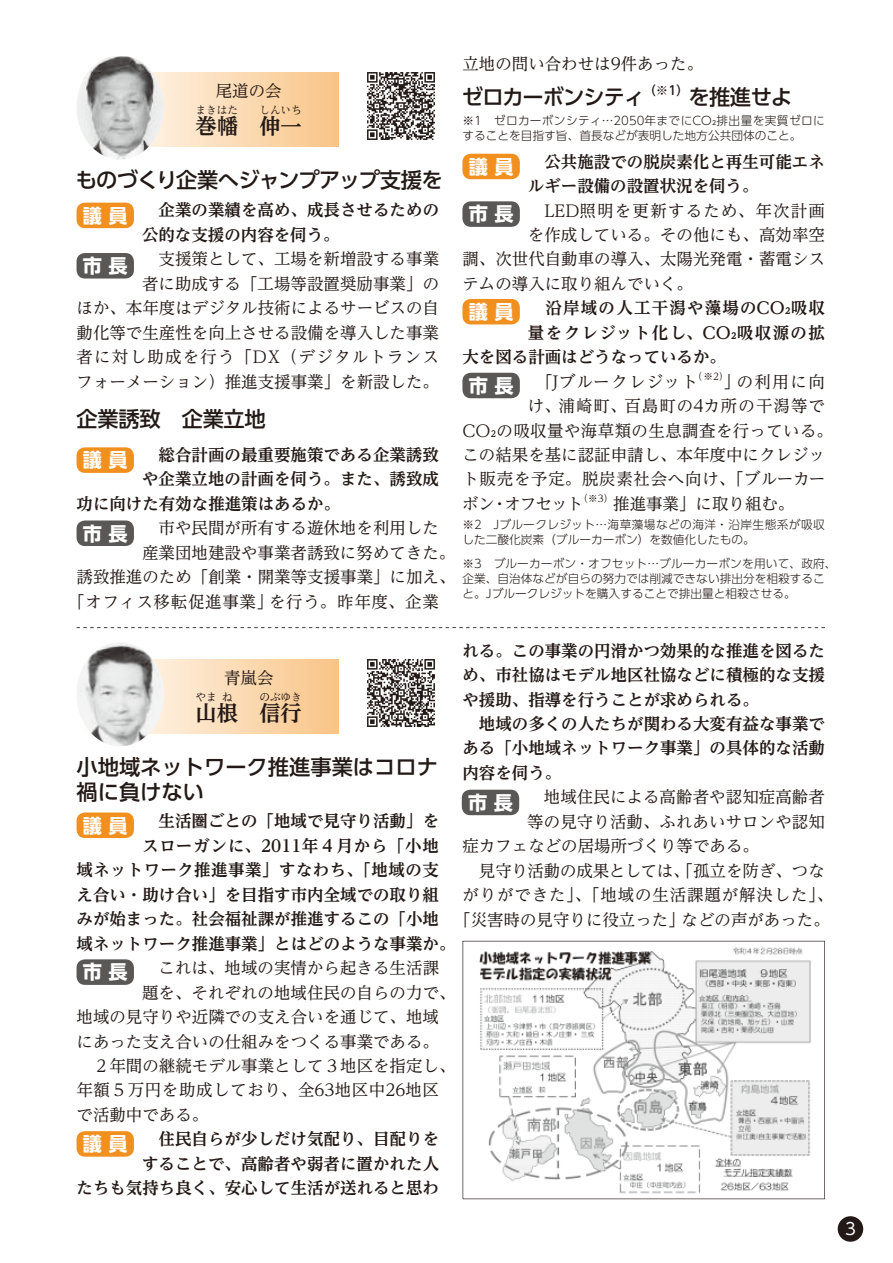
<style>
.page{position:relative;width:893px;height:1263px;background:#fff}
.page>*{position:absolute;margin:0;border:0;box-sizing:border-box;transform-origin:0 0}
.t1{font:500 21.3px/25.5px "UD Shin Go Pr 6 N";letter-spacing:-.015em;color:#231916}
.t2{font:500 21.3px "UD Shin Go Pr 6 N";letter-spacing:-.045em;color:#231916}
.t3{font:500 21.3px "UD Shin Go Pr 6 N";letter-spacing:-.05em;color:#231916}
.t4{font:700 21.3px "UD Reimin Pr 6 N";color:#231916}
.t5{font:700 19.2px "UD Shin Go Pr 6 N";color:#fff}
.t6{font:16.5px/24.5px "UD Reimin Pr 6 N";color:#231916;text-align:right}
.t7{font:700 16.5px/24.5px "UD Reimin Pr 6 N";color:#231916}
.t8{font:16.5px "UD Reimin Pr 6 N";letter-spacing:.045em;color:#231916}
.t9{font:16.5px "UD Reimin Pr 6 N";letter-spacing:.035em;color:#231916}
.t10{font:16.5px "UD Reimin Pr 6 N";letter-spacing:.055em;color:#231916}
.t11{font:16.5px "UD Reimin Pr 6 N";letter-spacing:.025em;color:#231916}
.t12{font:700 16.5px "UD Reimin Pr 6 N";letter-spacing:.03em;color:#231916}
.t13{font:700 16.5px "UD Reimin Pr 6 N";letter-spacing:.055em;color:#231916}
.t14{font:16.5px "UD Reimin Pr 6 N";letter-spacing:.075em;color:#231916}
.t15{font:700 16.5px "UD Reimin Pr 6 N";letter-spacing:.075em;color:#231916}
.t16{font:700 16.5px "UD Reimin Pr 6 N";letter-spacing:.085em;color:#231916}
.t17{font:16.5px "UD Reimin Pr 6 N";letter-spacing:.065em;color:#231916}
.t18{font:16.5px "UD Reimin Pr 6 N";letter-spacing:.09em;color:#231916}
.t19{font:16.5px "UD Shin Go Pr 6 N";color:#fff}
.t20{font:500 12.45px "UD Shin Go Pr 6 N";color:#231916}
.t21{font:300 11.7px/14.9px "UD Shin Go Pr 6 N";color:#231916}
.t22{font:700 10.65px "UD Reimin Pr 6 N";color:#231916}
.t23{font:9.6px "UD Reimin Pr 6 N";color:#231916}
</style>
<div class="page">
<div style="left:838px;top:1216px;width:25px;height:26px;background:#231916;border-radius:50%"></div>
<svg style="left:77px;top:627px;width:748px;height:1px"></svg>
<img style="left:367px;top:659px;width:68px;height:68px">
<img style="left:367px;top:72px;width:68px;height:68px">
<div style="left:77px;top:812px;width:57px;height:26px;background:#f2901f;border-radius:9px"></div>
<div style="left:77px;top:203px;width:57px;height:25px;background:#f2901f;border-radius:9px"></div>
<div style="left:462px;top:154px;width:58px;height:25px;background:#f2901f;border-radius:9px"></div>
<div style="left:462px;top:299px;width:58px;height:25px;background:#f2901f;border-radius:9px"></div>
<div style="left:77px;top:447px;width:57px;height:26px;background:#f2901f;border-radius:9px"></div>
<div style="left:77px;top:1131px;width:57px;height:26px;background:#f2901f;border-radius:9px"></div>
<div style="left:77px;top:959px;width:57px;height:26px;background:#595857;border-radius:9px"></div>
<div style="left:462px;top:790px;width:57px;height:25px;background:#595857;border-radius:9px"></div>
<div style="left:77px;top:253px;width:57px;height:26px;background:#595857;border-radius:9px"></div>
<div style="left:462px;top:201px;width:58px;height:26px;background:#595857;border-radius:9px"></div>
<div style="left:462px;top:373px;width:58px;height:25px;background:#595857;border-radius:9px"></div>
<div style="left:77px;top:520px;width:57px;height:26px;background:#595857;border-radius:9px"></div>
<svg style="left:164px;top:659px;width:174px;height:74px;background:#fbd8b0"></svg>
<img style="left:77px;top:642px;width:87px;height:104px">
<svg style="left:164px;top:72px;width:174px;height:75px;background:#fbd8b0"></svg>
<img style="left:77px;top:56px;width:87px;height:103px">
<svg style="left:463px;top:941px;width:362px;height:258px"></svg>
<p class="t6" style="left:216px;top:78px;width:67px">尾道の会</p>
<p class="t4" style="left:196px;top:108px;width:108px">巻幡 伸一</p>
<p class="t22" style="left:196px;top:101px;width:44px">まきはた</p>
<p class="t22" style="left:259px;top:101px;width:44px">しんいち</p>
<p class="t2" style="left:76px;top:162px;width:368px">ものづくり企業へジャンプアップ支援を</p>
<p class="t7" style="left:142px;top:198px;width:299px">　企業の業績を高め、成長させるための公的な支援の内容を伺う。</p>
<p class="t6" style="left:77px;top:246px;width:364px">　支援策として、工場を新増設する事業<br>者に助成する「工場等設置奨励事業」の<br>ほか、本年度はデジタル技術によるサービスの自動化等で生産性を向上させる設備を導入した事業者に対し助成を行う「DX（デジタルトランスフォーメーション）推進支援事業」を新設した。</p>
<p class="t5" style="left:83px;top:200px;width:46px">議 員</p>
<p class="t5" style="left:83px;top:250px;width:46px">市 長</p>
<p class="t1" style="left:76px;top:405px;width:191px">企業誘致　企業立地</p>
<p class="t7" style="left:142px;top:442px;width:298px">　総合計画の最重要施策である企業誘致</p>
<p class="t7" style="left:142px;top:467px;width:299px">や企業立地の計画を伺う。また、誘致成</p>
<p class="t7" style="left:77px;top:491px;width:265px">功に向けた有効な推進策はあるか。</p>
<p class="t6" style="left:142px;top:515px;width:298px">　市や民間が所有する遊休地を利用した</p>
<p class="t6" style="left:142px;top:540px;width:315px">産業団地建設や事業者誘致に努めてきた。</p>
<p class="t6" style="left:77px;top:564px;width:380px">誘致推進のため「創業・開業等支援事業」に加え、</p>
<p class="t8" style="left:68px;top:588px;width:372px">「オフィス移転促進事業」を行う。昨年度、企業</p>
<p class="t5" style="left:83px;top:444px;width:46px">議 員</p>
<p class="t5" style="left:83px;top:517px;width:46px">市 長</p>
<p class="t6" style="left:224px;top:665px;width:51px">青嵐会</p>
<p class="t4" style="left:196px;top:695px;width:44px">山根</p>
<p class="t22" style="left:196px;top:688px;width:23px">やま</p>
<p class="t22" style="left:222px;top:688px;width:12px">ね</p>
<p class="t22" style="left:259px;top:688px;width:44px">のぶゆき</p>
<p class="t4" style="left:259px;top:695px;width:44px">信行</p>
<p class="t1" style="left:77px;top:753px;width:363px">小地域ネットワーク推進事業はコロナ禍に負けない</p>
<p class="t7" style="left:142px;top:809px;width:299px">　生活圏ごとの「地域で見守り活動」を</p>
<p class="t13" style="left:142px;top:832px;width:298px">スローガンに、2011年４月から「小地</p>
<p class="t12" style="left:77px;top:857px;width:364px">域ネットワーク推進事業」すなわち、「地域の支</p>
<p class="t7" style="left:77px;top:882px;width:364px">え合い・助け合い」を目指す市内全域での取り組</p>
<p class="t7" style="left:77px;top:906px;width:364px">みが始まった。社会福祉課が推進するこの「小地</p>
<p class="t7" style="left:77px;top:931px;width:380px">域ネットワーク推進事業」とはどのような事業か。</p>
<p class="t6" style="left:142px;top:955px;width:299px">　これは、地域の実情から起きる生活課</p>
<p class="t6" style="left:142px;top:980px;width:315px">題を、それぞれの地域住民の自らの力で、</p>
<p class="t6" style="left:77px;top:1004px;width:364px">地域の見守りや近隣での支え合いを通じて、地域</p>
<p class="t6" style="left:77px;top:1028px;width:364px">にあった支え合いの仕組みをつくる事業である。</p>
<p class="t6" style="left:77px;top:1053px;width:380px">　２年間の継続モデル事業として３地区を指定し、</p>
<p class="t9" style="left:77px;top:1077px;width:364px">年額５万円を助成しており、全63地区中26地区</p>
<p class="t6" style="left:77px;top:1102px;width:133px">で活動中である。</p>
<p class="t7" style="left:77px;top:1126px;width:364px;text-align:right">　住民自らが少しだけ気配り、目配りを<br>することで、高齢者や弱者に置かれた人<br>たちも気持ち良く、安心して生活が送れると思わ</p>
<p class="t5" style="left:83px;top:809px;width:46px">議 員</p>
<p class="t5" style="left:83px;top:956px;width:46px">市 長</p>
<p class="t5" style="left:83px;top:1128px;width:46px">議 員</p>
<p class="t6" style="left:462px;top:51px;width:242px">立地の問い合わせは9件あった。</p>
<p class="t3" style="left:462px;top:80px;width:184px">ゼロカーボンシティ</p>
<p class="t20" style="left:644px;top:80px;width:47px">（※1）</p>
<p class="t1" style="left:688px;top:84px;width:105px">を推進せよ</p>
<p class="t21" style="left:462px;top:113px;width:364px">※1　ゼロカーボンシティ…2050年までにCO₂排出量を実質ゼロにすることを目指す旨、首長などが表明した地方公共団体のこと。</p>
<p class="t7" style="left:528px;top:149px;width:298px">　公共施設での脱炭素化と再生可能エネルギー設備の設置状況を伺う。</p>
<p class="t14" style="left:528px;top:197px;width:299px">　LED照明を更新するため、年次計画</p>
<p class="t6" style="left:528px;top:222px;width:299px">を作成している。その他にも、高効率空</p>
<p class="t6" style="left:462px;top:246px;width:364px">調、次世代自動車の導入、太陽光発電・蓄電シス</p>
<p class="t6" style="left:462px;top:271px;width:232px">テムの導入に取り組んでいく。</p>
<p class="t15" style="left:528px;top:295px;width:299px">　沿岸域の人工干潟や藻場のCO₂吸収</p>
<p class="t16" style="left:528px;top:319px;width:299px">量をクレジット化し、CO₂吸収源の拡</p>
<p class="t7" style="left:462px;top:344px;width:265px">大を図る計画はどうなっているか。</p>
<p class="t18" style="left:528px;top:368px;width:171px">　「Jブルークレジット</p>
<p class="t23" style="left:693px;top:368px;width:37px">（※2）</p>
<p class="t6" style="left:724px;top:369px;width:103px">」の利用に向</p>
<p class="t17" style="left:528px;top:392px;width:299px">け、浦崎町、百島町の4カ所の干潟等で</p>
<p class="t11" style="left:462px;top:417px;width:372px">CO₂の吸収量や海草類の生息調査を行っている。</p>
<p class="t6" style="left:462px;top:442px;width:364px">この結果を基に認証申請し、本年度中にクレジッ</p>
<p class="t8" style="left:462px;top:466px;width:364px">ト販売を予定。脱炭素社会へ向け、「ブルーカー</p>
<p class="t6" style="left:462px;top:491px;width:123px">ボン・オフセット</p>
<p class="t23" style="left:578px;top:490px;width:36px">（※3）</p>
<p class="t6" style="left:613px;top:491px;width:183px">推進事業」に取り組む。</p>
<p class="t5" style="left:469px;top:151px;width:46px">議 員</p>
<p class="t5" style="left:469px;top:198px;width:46px">市 長</p>
<p class="t5" style="left:469px;top:296px;width:46px">議 員</p>
<p class="t5" style="left:469px;top:370px;width:46px">市 長</p>
<p class="t21" style="left:462px;top:516px;width:364px">※2　Jブルークレジット…海草藻場などの海洋・沿岸生態系が吸収した二酸化炭素（ブルーカーボン）を数値化したもの。</p>
<p class="t21" style="left:462px;top:556px;width:376px">※3　ブルーカーボン・オフセット…ブルーカーボンを用いて、政府、企業、自治体などが自らの努力では削減できない排出分を相殺すること。Jブルークレジットを購入することで排出量と相殺させる。</p>
<p class="t7" style="left:462px;top:638px;width:364px">れる。この事業の円滑かつ効果的な推進を図るため、市社協はモデル地区社協などに積極的な支援や援助、指導を行うことが求められる。<br>　地域の多くの人たちが関わる大変有益な事業である「小地域ネットワーク事業」の具体的な活動内容を伺う。</p>
<p class="t6" style="left:527px;top:784px;width:299px">　地域住民による高齢者や認知症高齢者</p>
<p class="t6" style="left:527px;top:809px;width:299px">等の見守り活動、ふれあいサロンや認知</p>
<p class="t6" style="left:462px;top:833px;width:298px">症カフェなどの居場所づくり等である。</p>
<p class="t6" style="left:462px;top:858px;width:364px">　見守り活動の成果としては、「孤立を防ぎ、つな</p>
<p class="t10" style="left:462px;top:881px;width:372px">がりができた」、「地域の生活課題が解決した」、</p>
<p class="t6" style="left:454px;top:907px;width:377px">「災害時の見守りに役立った」などの声があった。</p>
<p class="t5" style="left:468px;top:787px;width:46px">市 長</p>
<p class="t19" style="left:845px;top:1215px;width:12px">3</p>
</div>
